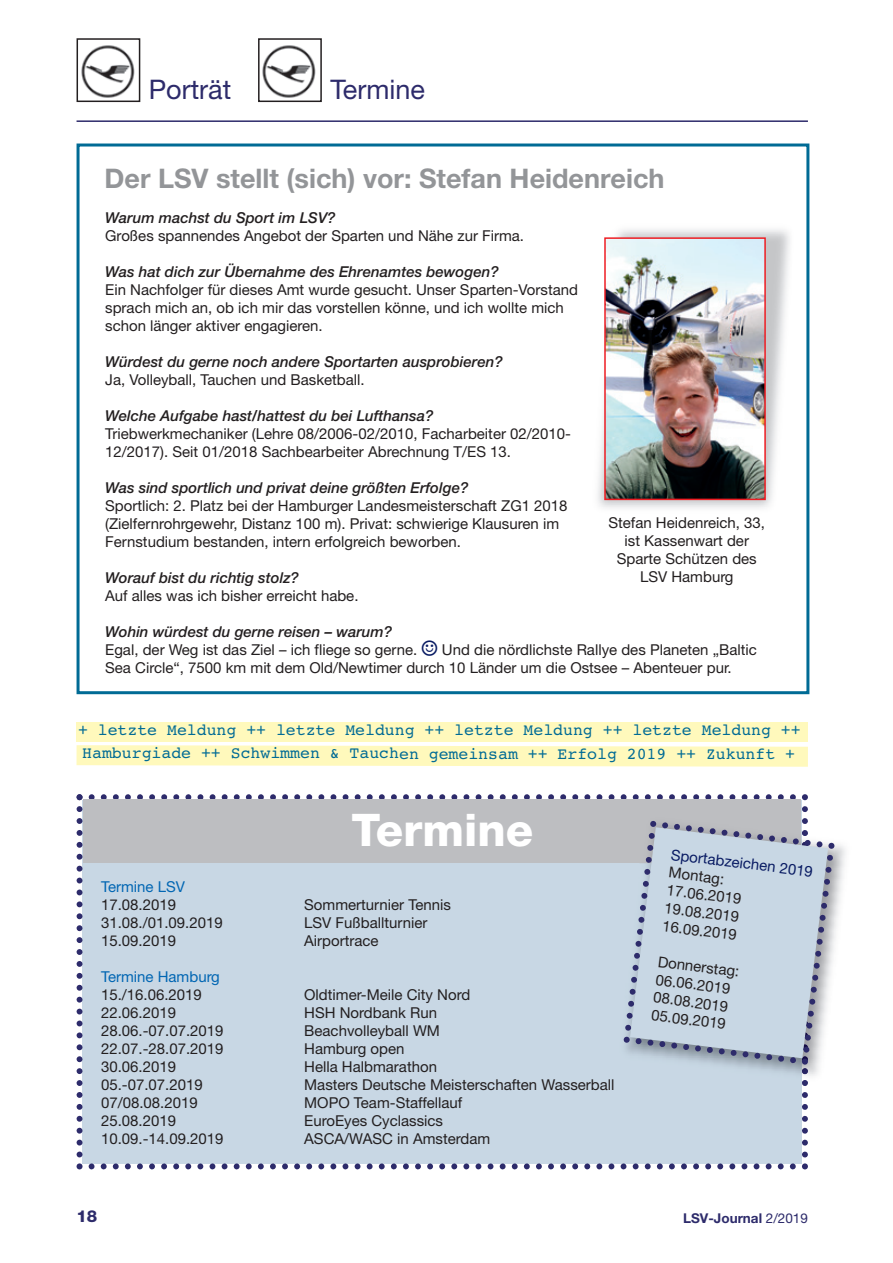
<style>
.page{position:relative;width:893px;height:1263px;background:#fff}
.page>*{position:absolute;margin:0;border:0;box-sizing:border-box;transform-origin:0 0}
.t1{font:800 45px "Helvetica Neue";color:#fff}
.t2{font:700 27px "Helvetica Neue";color:#939598}
.t3{font:27px "Helvetica Neue";color:#2d2b6b}
.t4{font:16.5px/23.5px "Courier";color:#006b95}
.t5{font:800 16.5px "Helvetica Neue";color:#2d2b6b}
.t6{font:15px/18px "Helvetica Neue";color:#231f20}
.t7{font:italic 500 15px "Helvetica Neue";color:#231f20}
.t8{font:15px "Helvetica Neue";color:#0166b3}
.t9{font:15px "Helvetica Neue";color:#091b63}
.t10{font:700 13.5px "Helvetica Neue";color:#2d2b6b}
.s1{font-weight:500;font-style:italic}
.s2{font-family:"Menlo";font-weight:700;font-size:27px;color:#091b63}
.s3{font-weight:400}
</style>
<div class="page">
<div style="left:77px;top:143px;width:732px;height:551px;border:3px solid #006b95"></div>
<hr style="left:77px;top:120px;width:731px;height:2px;background:#2d2b6b">
<img style="left:81px;top:45px;width:54px;height:53px">
<div style="left:77px;top:38px;width:63px;height:64px;border:2px solid #231f20"></div>
<img style="left:262px;top:45px;width:54px;height:53px">
<div style="left:258px;top:38px;width:64px;height:64px;border:2px solid #231f20"></div>
<div style="left:77px;top:722px;width:731px;height:20px;background:#fff9bc"></div>
<svg style="left:77px;top:745px;width:731px;height:22px;background:#fff9c2"></svg>
<img style="left:607px;top:240px;width:156px;height:257px">
<div style="left:604px;top:237px;width:162px;height:263px;border:2px solid #ee1d23"></div>
<svg style="left:77px;top:794px;width:761px;height:375px;background:#c5d0dc"></svg>
<h2 class="t3" style="left:149px;top:73px;width:84px">Porträt</h2>
<h2 class="t3" style="left:330px;top:73px;width:96px">Termine</h2>
<h2 class="t2" style="left:105px;top:157px;width:562px">Der LSV stellt (sich) vor: Stefan Heidenreich</h2>
<p class="t7" style="left:105px;top:209px;width:232px">Warum machst du Sport im LSV?</p>
<p class="t6" style="left:105px;top:226px;width:420px">Großes spannendes Angebot der Sparten und Nähe zur Firma.</p>
<p class="t7" style="left:105px;top:263px;width:395px">Was hat dich zur Übernahme des Ehrenamtes bewogen?</p>
<p class="t6" style="left:105px;top:280px;width:474px">Ein Nachfolger für dieses Amt wurde gesucht. Unser Sparten-Vorstand sprach mich an, ob ich mir das vorstellen könne, und ich wollte mich schon länger aktiver engagieren.</p>
<p class="t7" style="left:105px;top:353px;width:399px">Würdest du gerne noch andere Sportarten ausprobieren?</p>
<p class="t6" style="left:105px;top:370px;width:261px">Ja, Volleyball, Tauchen und Basketball.</p>
<p class="t7" style="left:105px;top:407px;width:330px">Welche Aufgabe hast/hattest du bei Lufthansa?</p>
<p class="t6" style="left:105px;top:424px;width:467px">Triebwerkmechaniker (Lehre 08/2006-02/2010, Facharbeiter 02/2010-<br>12/2017). Seit 01/2018 Sachbearbeiter Abrechnung T/ES 13.</p>
<p class="t7" style="left:105px;top:479px;width:365px">Was sind sportlich und privat deine größten Erfolge?</p>
<p class="t6" style="left:105px;top:496px;width:464px">Sportlich: 2. Platz bei der Hamburger Landesmeisterschaft ZG1 2018 (Zielfernrohrgewehr, Distanz 100 m). Privat: schwierige Klausuren im<br>Fernstudium bestanden, intern erfolgreich beworben.</p>
<p class="t7" style="left:105px;top:569px;width:195px">Worauf bist du richtig stolz?</p>
<p class="t6" style="left:105px;top:586px;width:255px">Auf alles was ich bisher erreicht habe.</p>
<p class="t6" style="left:105px;top:622px;width:653px"><span class="s1">Wohin würdest du gerne reisen – warum?<br></span>Egal, der Weg ist das Ziel – ich fliege so gerne. <span class="s2">☺</span> Und die nördlichste Rallye des Planeten „Baltic<br>Sea Circle“, 7500 km mit dem Old/Newtimer durch 10 Länder um die Ostsee – Abenteuer pur.</p>
<p class="t6" style="left:608px;top:514px;width:158px;text-align:center">Stefan Heidenreich, 33, ist Kassenwart der<br>Sparte Schützen des<br>LSV Hamburg</p>
<p class="t4" style="left:78px;top:718px;width:724px">+ letzte Meldung ++ letzte Meldung ++ letzte Meldung ++ letzte Meldung ++<br>Hamburgiade ++ Schwimmen &amp; Tauchen gemeinsam ++ Erfolg 2019 ++ Zukunft +</p>
<h1 class="t1" style="left:352px;top:803px;width:183px">Termine</h1>
<p class="t8" style="left:101px;top:878px;width:85px">Termine LSV</p>
<p class="t6" style="left:101px;top:895px;width:77px">17.08.2019</p>
<p class="t6" style="left:304px;top:895px;width:148px">Sommerturnier Tennis</p>
<p class="t6" style="left:101px;top:913px;width:123px">31.08./01.09.2019</p>
<p class="t6" style="left:304px;top:913px;width:125px">LSV Fußballturnier</p>
<p class="t6" style="left:101px;top:931px;width:77px">15.09.2019</p>
<p class="t6" style="left:304px;top:931px;width:76px">Airportrace</p>
<p class="t8" style="left:101px;top:968px;width:120px">Termine Hamburg</p>
<p class="t6" style="left:101px;top:985px;width:102px">15./16.06.2019</p>
<p class="t6" style="left:304px;top:985px;width:168px">Oldtimer-Meile City Nord</p>
<p class="t6" style="left:101px;top:1003px;width:77px">22.06.2019</p>
<p class="t6" style="left:304px;top:1003px;width:134px">HSH Nordbank Run</p>
<p class="t6" style="left:101px;top:1021px;width:124px">28.06.-07.07.2019</p>
<p class="t6" style="left:304px;top:1021px;width:137px">Beachvolleyball WM</p>
<p class="t6" style="left:101px;top:1039px;width:124px">22.07.-28.07.2019</p>
<p class="t6" style="left:304px;top:1039px;width:102px">Hamburg open</p>
<p class="t6" style="left:101px;top:1057px;width:77px">30.06.2019</p>
<p class="t6" style="left:304px;top:1057px;width:134px">Hella Halbmarathon</p>
<p class="t6" style="left:101px;top:1075px;width:103px">05.-07.07.2019</p>
<p class="t6" style="left:304px;top:1075px;width:312px">Masters Deutsche Meisterschaften Wasserball</p>
<p class="t6" style="left:101px;top:1093px;width:98px">07/08.08.2019</p>
<p class="t6" style="left:304px;top:1093px;width:160px">MOPO Team-Staffellauf</p>
<p class="t6" style="left:101px;top:1111px;width:77px">25.08.2019</p>
<p class="t6" style="left:304px;top:1111px;width:140px">EuroEyes Cyclassics</p>
<p class="t6" style="left:101px;top:1129px;width:124px">10.09.-14.09.2019</p>
<p class="t6" style="left:304px;top:1129px;width:188px">ASCA/WASC in Amsterdam</p>
<p class="t9" style="left:672px;top:845px;width:144px;rotate:7deg">Sportabzeichen 2019</p>
<p class="t6" style="left:670px;top:863px;width:77px;rotate:7deg">Montag:<br>17.06.2019<br>19.08.2019<br>16.09.2019</p>
<p class="t6" style="left:659px;top:952px;width:83px;rotate:7deg">Donnerstag:<br>06.06.2019<br>08.08.2019<br>05.09.2019</p>
<p class="t5" style="left:77px;top:1206px;width:22px">18</p>
<p class="t10" style="left:683px;top:1207px;width:126px">LSV-Journal <span class="s3">2/2019</span></p>
</div>
